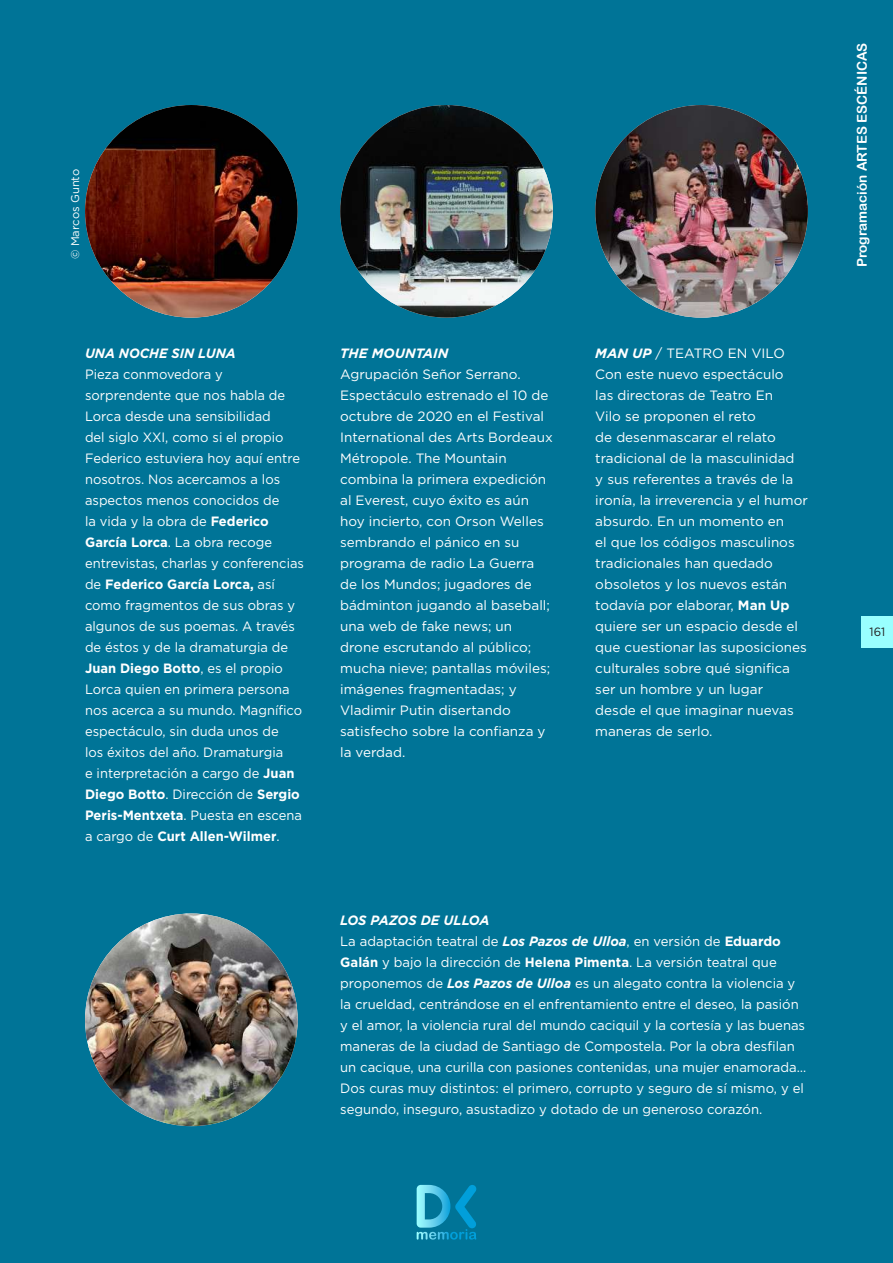
<style>
.page{position:relative;width:893px;height:1263px;background:#007497}
.page>*{position:absolute;margin:0;border:0;box-sizing:border-box;transform-origin:0 0}
.t1{font:13.5px/21px "Gotham";color:#fff}
.t2{font:13.5px/21px "Gotham";color:#fff;scale:.96 1}
.t3{font:13.5px "Arial Rounded MT Bold";color:#fff}
.t4{font:italic 700 13.5px "Gotham";color:#fff;scale:.96 1}
.t5{font:italic 700 13.5px "Gotham";color:#fff}
.t6{font:12px "Gotham";color:#231f20;scale:.96 1}
.t7{font:11.25px "Gotham";color:#fff}
.s1{font-weight:700}
.s2{font-weight:700;font-style:italic}
</style>
<div class="page">
<div style="left:862px;top:616px;width:31px;height:31px;background:#9ff"></div>
<svg style="left:417px;top:1185px;width:60px;height:54px"></svg>
<img style="left:85px;top:105px;width:213px;height:213px;border-radius:106px">
<img style="left:340px;top:105px;width:213px;height:213px;border-radius:106px">
<img style="left:595px;top:105px;width:213px;height:213px;border-radius:106px">
<img style="left:85px;top:913px;width:213px;height:213px;border-radius:106px">
<p class="t7" style="left:68px;top:259px;width:92px;rotate:-90deg">© Marcos Gunto</p>
<p class="t4" style="left:85px;top:344px;width:158px">UNA NOCHE SIN LUNA</p>
<p class="t2" style="left:85px;top:363px;width:230px">Pieza conmovedora y sorprendente que nos habla de<br>Lorca desde una sensibilidad<br>del siglo XXI, como si el propio<br>Federico estuviera hoy aquí entre nosotros. Nos acercamos a los aspectos menos conocidos de<br>la vida y la obra de <span class="s1">Federico<br>García Lorca</span>. La obra recoge entrevistas, charlas y conferencias de <span class="s1">Federico García Lorca,</span> así como fragmentos de sus obras y algunos de sus poemas. A través de éstos y de la dramaturgia de<br><span class="s1">Juan Diego Botto</span>, es el propio<br>Lorca quien en primera persona nos acerca a su mundo. Magnífico espectáculo, sin duda unos de<br>los éxitos del año. Dramaturgia<br>e interpretación a cargo de <span class="s1">Juan<br>Diego Botto</span>. Dirección de <span class="s1">Sergio<br>Peris-Mentxeta</span>. Puesta en escena a cargo de <span class="s1">Curt Allen-Wilmer</span>.</p>
<p class="t5" style="left:340px;top:344px;width:110px">THE MOUNTAIN</p>
<p class="t1" style="left:340px;top:363px;width:214px">Agrupación Señor Serrano.<br>Espectáculo estrenado el 10 de octubre de 2020 en el Festival<br>International des Arts Bordeaux<br>Métropole. The Mountain combina la primera expedición al Everest, cuyo éxito es aún hoy incierto, con Orson Welles sembrando el pánico en su programa de radio La Guerra de los Mundos; jugadores de bádminton jugando al baseball; una web de fake news; un drone escrutando al público; mucha nieve; pantallas móviles; imágenes fragmentadas; y<br>Vladimir Putin disertando satisfecho sobre la confianza y la verdad.</p>
<p class="t1" style="left:595px;top:342px;width:214px"><span class="s2">MAN UP</span> / TEATRO EN VILO<br>Con este nuevo espectáculo<br>las directoras de Teatro En<br>Vilo se proponen el reto<br>de desenmascarar el relato tradicional de la masculinidad<br>y sus referentes a través de la ironía, la irreverencia y el humor absurdo. En un momento en<br>el que los códigos masculinos tradicionales han quedado obsoletos y los nuevos están todavía por elaborar, <span class="s1">Man Up </span>quiere ser un espacio desde el que cuestionar las suposiciones culturales sobre qué significa ser un hombre y un lugar<br>desde el que imaginar nuevas maneras de serlo.</p>
<p class="t1" style="left:340px;top:909px;width:467px"><span class="s2">LOS PAZOS DE ULLOA<br></span>La adaptación teatral de <span class="s2">Los Pazos de Ulloa</span>, en versión de <span class="s1">Eduardo Galán</span> y bajo la dirección de <span class="s1">Helena Pimenta</span>. La versión teatral que proponemos de <span class="s2">Los Pazos de Ulloa</span> es un alegato contra la violencia y la crueldad, centrándose en el enfrentamiento entre el deseo, la pasión y el amor, la violencia rural del mundo caciquil y la cortesía y las buenas maneras de la ciudad de Santiago de Compostela. Por la obra desfilan un cacique, una curilla con pasiones contenidas, una mujer enamorada… Dos curas muy distintos: el primero, corrupto y seguro de sí mismo, y el segundo, inseguro, asustadizo y dotado de un generoso corazón.</p>
<p class="t3" style="left:854px;top:267px;width:226px;rotate:-90deg">Programación ARTES ESCÉNICAS</p>
<p class="t6" style="left:870px;top:624px;width:18px">161</p>
</div>
